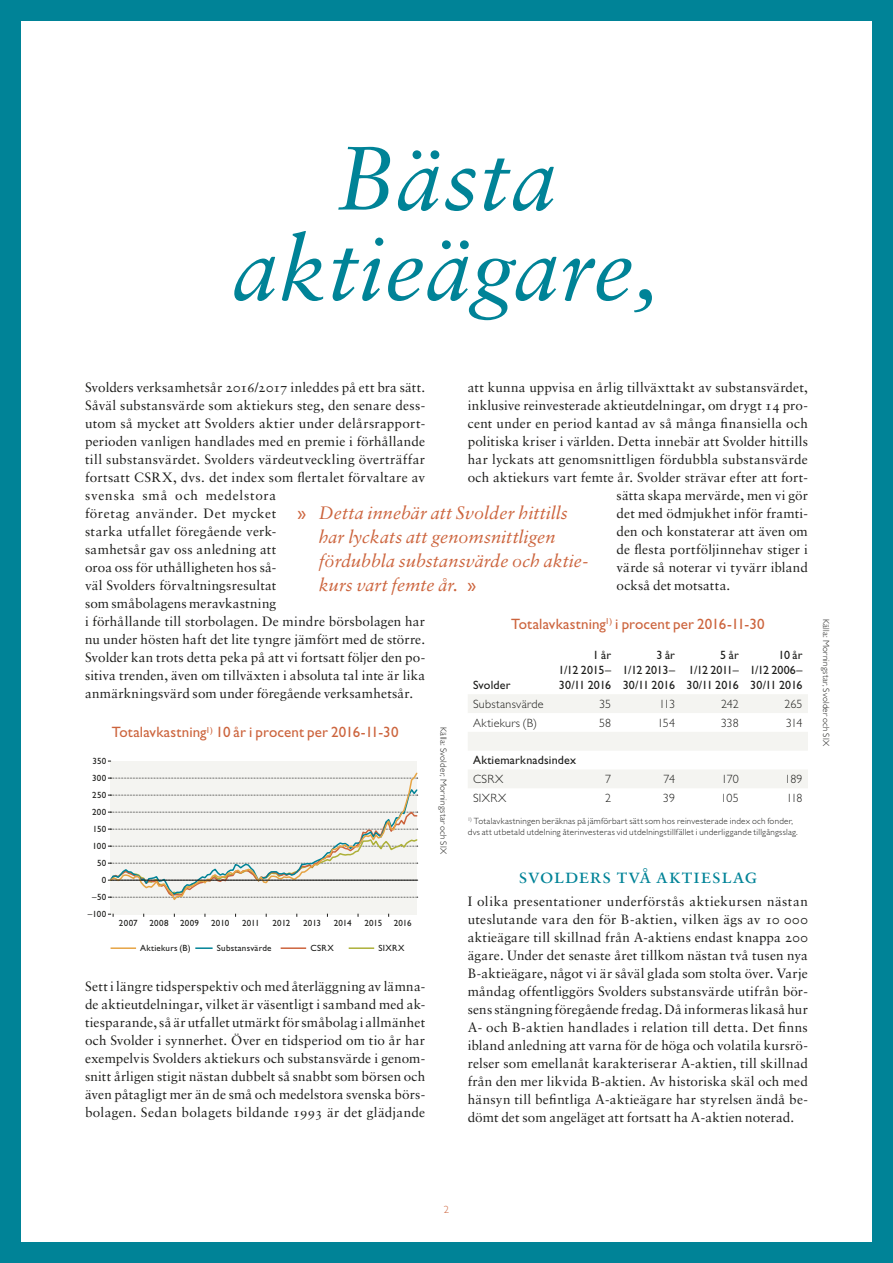
<style>
.page{position:relative;width:893px;height:1263px;background:#008397}
.page>*{position:absolute;margin:0;border:0;box-sizing:border-box;transform-origin:0 0}
.t1{font:italic 90px/90px "Sabon LT Std";letter-spacing:.005em;color:#008397;text-align:center}
.t2{font:21px "Sabon LT Std";letter-spacing:.035em;color:#008397}
.t3{font:italic 18px/24px "Sabon LT Std";letter-spacing:.005em;color:#cc643d}
.t4{font:15px "Gill Sans Std";letter-spacing:.005em;color:#cc643d}
.t5{font:13.5px/18px "Sabon LT Std";letter-spacing:.015em;color:#1d1d1b;text-align:justify}
.t6{font:12px/15px "Gill Sans Std";letter-spacing:.015em;color:#1d1d1b;text-align:justify}
.t7{font:300 12px "Gill Sans Std";letter-spacing:.02em;color:#1d1d1b}
.t8{font:300 10.5px "Gill Sans Std";color:#cc643d}
.t9{font:300 9px/11.2px "Gill Sans Std";letter-spacing:.03em;color:#1d1d1b}
.t10{font:9px/17px "Gill Sans Std";letter-spacing:.025em;color:#1d1d1b;text-align:right}
.s1{font-family:"Gill Sans Std";font-style:normal}
</style>
<div class="page">
<div style="left:21px;top:21px;width:851px;height:1221px;background:#fff"></div>
<div style="left:111px;top:761px;width:306px;height:153px;background:#f4f4f1"></div>
<hr style="left:349px;top:947px;width:25px;height:2px;background:#adb039">
<hr style="left:281px;top:947px;width:25px;height:2px;background:#cc643d">
<hr style="left:111px;top:947px;width:25px;height:2px;background:#e6a444">
<svg style="left:108px;top:771px;width:311px;height:131px"></svg>
<hr style="left:111px;top:880px;width:306px;height:1px;background:#1d1d1b">
<svg style="left:195px;top:947px;width:18px;height:2px"></svg>
<svg style="left:468px;top:694px;width:340px;height:94px"></svg>
<h1 class="t1" style="left:233px;top:133px;width:428px">Bästa aktieägare,</h1>
<p class="t5" style="left:468px;top:378px;width:342px">att kunna uppvisa en årlig tillväxttakt av substansvärdet,</p>
<p class="t5" style="left:468px;top:396px;width:342px">inklusive reinvesterade aktieutdelningar, om drygt 14 pro-</p>
<p class="t5" style="left:468px;top:414px;width:342px">cent under en period kantad av så många finansiella och</p>
<p class="t5" style="left:468px;top:432px;width:342px">politiska kriser i världen. Detta innebär att Svolder hittills</p>
<p class="t5" style="left:468px;top:450px;width:342px">har lyckats att genomsnittligen fördubbla substansvärde</p>
<p class="t5" style="left:468px;top:468px;width:342px">och aktiekurs vart femte år. Svolder strävar efter att fort-</p>
<p class="t5" style="left:617px;top:486px;width:193px">sätta skapa mervärde, men vi gör</p>
<p class="t5" style="left:617px;top:504px;width:193px">det med ödmjukhet inför framti-</p>
<p class="t5" style="left:617px;top:522px;width:193px">den och konstaterar att även om</p>
<p class="t5" style="left:617px;top:540px;width:193px">de flesta portföljinnehav stiger i</p>
<p class="t5" style="left:617px;top:558px;width:193px">värde så noterar vi tyvärr ibland</p>
<p class="t5" style="left:617px;top:576px;width:115px">också det motsatta.</p>
<p class="t4" style="left:511px;top:616px;width:255px">Totalavkastning<sup>1)</sup> i procent per 2016-11-30</p>
<p class="t5" style="left:85px;top:378px;width:342px;text-align:left">Svolders verksamhetsår 2016/2017 inleddes på ett bra sätt.<br>Såväl substansvärde som aktiekurs steg, den senare dess&shy;utom så mycket att Svolders aktier under delårsrapport&shy;perioden vanligen handlades med en premie i förhållande till substansvärdet. Svolders värdeutveckling överträffar fortsatt CSRX, dvs. det index som flertalet förvaltare av svenska små och medelstora<br>företag använder. Det mycket<br>starka utfallet föregående verk-<br>samhetsår gav oss anledning att<br>oroa oss för uthålligheten hos så-<br>väl Svolders förvaltningsresultat<br>som småbolagens meravkastning<br>i förhållande till storbolagen. De mindre börsbolagen har nu under hösten haft det lite tyngre jämfört med de större.<br>Svolder kan trots detta peka på att vi fortsatt följer den po&shy;sitiva trenden, även om tillväxten i absoluta tal inte är lika anmärkningsvärd som under föregående verksamhetsår.</p>
<p class="t4" style="left:112px;top:724px;width:288px">Totalavkastning<sup>1)</sup> 10 år i procent per 2016-11-30</p>
<h3 class="t3" style="left:319px;top:501px;width:271px;text-indent:-21px"><span class="s1">»</span> Detta innebär att Svolder hittills har lyckats att genomsnittligen fördubbla substansvärde och aktie&shy;kurs vart femte år. <span class="s1">»</span></h3>
<p class="t6" style="left:559px;top:647px;width:54px;text-indent:34px">1 år 1/12 2015– 30/11 2016</p>
<p class="t6" style="left:623px;top:647px;width:54px;text-indent:34px">3 år 1/12 2013– 30/11 2016</p>
<p class="t6" style="left:686px;top:647px;width:54px;text-indent:34px">5 år 1/12 2011– 30/11 2016</p>
<p class="t6" style="left:750px;top:647px;width:54px;text-indent:29px">10 år 1/12 2006– 30/11 2016</p>
<p class="t6" style="left:473px;top:677px;width:39px">Svolder</p>
<p class="t7" style="left:473px;top:697px;width:72px">Substansvärde</p>
<p class="t7" style="left:599px;top:697px;width:14px">35</p>
<p class="t7" style="left:659px;top:697px;width:17px">113</p>
<p class="t7" style="left:721px;top:697px;width:19px">242</p>
<p class="t7" style="left:784px;top:697px;width:20px">265</p>
<p class="t7" style="left:473px;top:716px;width:66px">Aktiekurs (B)</p>
<p class="t7" style="left:599px;top:716px;width:14px">58</p>
<p class="t7" style="left:657px;top:716px;width:19px">154</p>
<p class="t7" style="left:721px;top:716px;width:20px">338</p>
<p class="t7" style="left:786px;top:716px;width:18px">314</p>
<p class="t6" style="left:473px;top:753px;width:105px">Aktiemarknadsindex</p>
<p class="t7" style="left:473px;top:772px;width:32px">CSRX</p>
<p class="t7" style="left:605px;top:772px;width:7px">7</p>
<p class="t7" style="left:663px;top:772px;width:13px">74</p>
<p class="t7" style="left:721px;top:772px;width:19px">170</p>
<p class="t7" style="left:785px;top:772px;width:19px">189</p>
<p class="t7" style="left:473px;top:791px;width:35px">SIXRX</p>
<p class="t7" style="left:605px;top:791px;width:7px">2</p>
<p class="t7" style="left:663px;top:791px;width:14px">39</p>
<p class="t7" style="left:721px;top:791px;width:19px">105</p>
<p class="t7" style="left:786px;top:791px;width:18px">118</p>
<p class="t9" style="left:468px;top:815px;width:332px"><sup>1)</sup> Totalavkastningen beräknas på jämförbart sätt som hos reinvesterade index och fonder, dvs att utbetald utdelning återinvesteras vid utdelningstillfället i underliggande tillgångsslag.</p>
<h2 class="t2" style="left:518px;top:863px;width:240px">Svolders två aktieslag</h2>
<p class="t5" style="left:468px;top:892px;width:342px">I olika presentationer underförstås aktiekursen nästan uteslutande vara den för B-aktien, vilken ägs av 10 000 aktieägare till skillnad från A-aktiens endast knappa 200 ägare. Under det senaste året tillkom nästan två tusen nya B-aktieägare, något vi är såväl glada som stolta över. Varje måndag offentliggörs Svolders substansvärde utifrån bör&shy;sens stängning föregående fredag. Då informeras likaså hur A- och B-aktien handlades i relation till detta. Det finns ibland anledning att varna för de höga och volatila kursrö&shy;relser som emellanåt karakteriserar A-aktien, till skillnad från den mer likvida B-aktien. Av historiska skäl och med hänsyn till befintliga A-aktieägare har styrelsen ändå be&shy;dömt det som angeläget att fortsatt ha A-aktien noterad.</p>
<p class="t9" style="left:449px;top:727px;width:128px;rotate:90deg">Källa: Svolder, Morningstar och SIX</p>
<p class="t10" style="left:88px;top:753px;width:20px">350<br>300<br>250<br>200<br>150<br>100<br>50<br>0 –50 –100</p>
<p class="t10" style="left:119px;top:914px;width:20px">2007</p>
<p class="t10" style="left:149px;top:914px;width:21px">2008</p>
<p class="t10" style="left:180px;top:914px;width:21px">2009</p>
<p class="t10" style="left:211px;top:914px;width:20px">2010</p>
<p class="t10" style="left:242px;top:914px;width:19px">2011</p>
<p class="t10" style="left:273px;top:914px;width:19px">2012</p>
<p class="t10" style="left:303px;top:914px;width:19px">2013</p>
<p class="t10" style="left:334px;top:914px;width:19px">2014</p>
<p class="t10" style="left:364px;top:914px;width:19px">2015</p>
<p class="t10" style="left:394px;top:914px;width:19px">2016</p>
<p class="t10" style="left:140px;top:940px;width:52px">Aktiekurs (B)</p>
<p class="t10" style="left:217px;top:940px;width:56px">Substansvärde</p>
<p class="t5" style="left:85px;top:977px;width:342px">Sett i längre tidsperspektiv och med återläggning av lämna&shy;de aktieutdelningar, vilket är väsentligt i samband med ak&shy;tiesparande, så är utfallet utmärkt för småbolag i allmänhet och Svolder i synnerhet. Över en tidsperiod om tio år har exempelvis Svolders aktiekurs och substansvärde i genom&shy;snitt årligen stigit nästan dubbelt så snabbt som börsen och även påtagligt mer än de små och medelstora svenska börs&shy;bolagen. Sedan bolagets bildande 1993 är det glädjande</p>
<p class="t10" style="left:310px;top:940px;width:25px">CSRX</p>
<p class="t10" style="left:378px;top:940px;width:28px">SIXRX</p>
<p class="t9" style="left:832px;top:619px;width:128px;rotate:90deg">Källa: Morningstar, Svolder och SIX</p>
<p class="t8" style="left:444px;top:1204px;width:7px">2</p>
</div>
